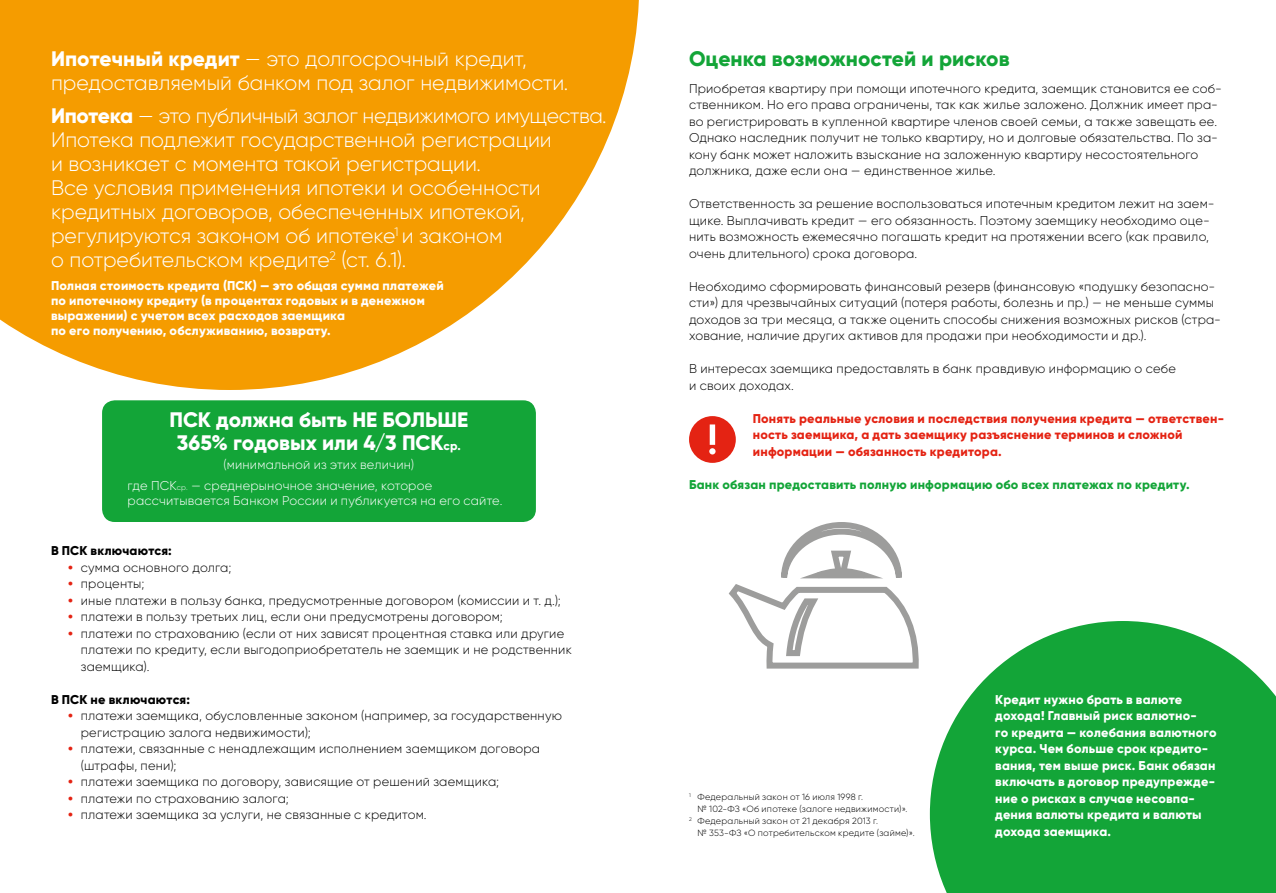
<style>
.page{position:relative;width:1276px;height:893px;background:#fff}
.page>*{position:absolute;margin:0;border:0;box-sizing:border-box;transform-origin:0 0}
.t1{font:300 21px/24px "Gilroy";color:#fff}
.t2{font:800 21px/22.5px "Gilroy";color:#fff;text-align:center}
.t3{font:800 21px "Gilroy";color:#13a538}
.t4{font:300 12.75px/16.5px "Gilroy";letter-spacing:.015em;color:#000}
.t5{font:800 12.75px/16.5px "Gilroy";letter-spacing:.015em;color:#fff}
.t6{font:800 12.75px/16.5px "Gilroy";letter-spacing:.015em;color:#e42313}
.t7{font:300 12.75px/21.5px "Gilroy";letter-spacing:.015em;color:#fff}
.t8{font:800 12.75px "Gilroy";letter-spacing:.015em;color:#13a538}
.t9{font:800 12.75px "Gilroy";letter-spacing:.015em;color:#000}
.t10{font:300 9px "Gilroy";letter-spacing:.025em;color:#000}
.s1{font-weight:800}
.s2{font-size:12px}
.s3{font-size:7.5px}
.s4{font-weight:800;color:#e42313}
</style>
<div class="page">
<svg style="left:0;top:0;width:639px;height:390px;fill:#f59c00"></svg>
<svg style="left:930px;top:621px;width:346px;height:272px;background:#30b050"></svg>
<svg style="left:728px;top:522px;width:191px;height:147px"></svg>
<div style="left:689px;top:416px;width:47px;height:47px;background:#e42313;border-radius:50%"></div>
<div style="left:709px;top:424px;width:6px;height:21px;background:#fff"></div>
<svg style="left:709px;top:448px;width:6px;height:6px"></svg>
<div style="left:102px;top:400px;width:434px;height:122px;background:#13a538;border-radius:13px"></div>
<h1 class="t1" style="left:51px;top:47px;width:519px"><span class="s1">Ипотечный кредит</span> — это долгосрочный кредит, предоставляемый банком под залог недвижимости.</h1>
<p class="t1" style="left:51px;top:103px;width:557px"><span class="s1">Ипотека</span> — это публичный залог недвижимого имущества.<br>Ипотека подлежит государственной регистрации<br>и возникает с момента такой регистрации.<br>Все условия применения ипотеки и особенности кредитных договоров, обеспеченных ипотекой, регулируются законом об ипотеке<sup>1</sup> и законом<br>о потребительском кредите<sup>2</sup> (ст. 6.1).</p>
<p class="t5" style="left:51px;top:278px;width:394px;line-height:15px">Полная стоимость кредита (ПСК) — это общая сумма платежей по ипотечному кредиту (в процентах годовых и в денежном выражении) с учетом всех расходов заемщика<br>по его получению, обслуживанию, возврату.</p>
<h1 class="t2" style="left:169px;top:409px;width:300px">ПСК должна быть НЕ БОЛЬШЕ<br>365% годовых или 4/3 ПСК<span class="s2">ср.</span></h1>
<p class="t7" style="left:128px;top:454px;width:306px;text-indent:96px">(минимальной из этих величин) где ПСК<span class="s3">ср.</span> — среднерыночное значение, которое</p>
<p class="t7" style="left:128px;top:490px;width:376px">рассчитывается Банком России и публикуется на его сайте.</p>
<p class="t9" style="left:51px;top:542px;width:122px">В ПСК включаются:</p>
<p class="t4" style="left:68px;top:559px;width:165px"><span class="s4">•</span> сумма основного долга;</p>
<p class="t4" style="left:68px;top:575px;width:78px"><span class="s4">•</span> проценты;</p>
<p class="t4" style="left:68px;top:592px;width:494px"><span class="s4">•</span> иные платежи в пользу банка, предусмотренные договором (комиссии и т. д.);</p>
<p class="t4" style="left:68px;top:608px;width:436px"><span class="s4">•</span> платежи в пользу третьих лиц, если они предусмотрены договором;</p>
<p class="t4" style="left:81px;top:625px;width:492px;text-indent:-13px"><span class="s4">•</span> платежи по страхованию (если от них зависят процентная ставка или другие платежи по кредиту, если выгодоприобретатель не заемщик и не родственник заемщика).</p>
<p class="t9" style="left:51px;top:691px;width:140px">В ПСК не включаются:</p>
<p class="t4" style="left:81px;top:707px;width:483px;text-indent:-13px"><span class="s4">•</span> платежи заемщика, обусловленные законом (например, за государственную регистрацию залога недвижимости);</p>
<p class="t4" style="left:81px;top:740px;width:461px;text-indent:-13px"><span class="s4">•</span> платежи, связанные с ненадлежащим исполнением заемщиком договора (штрафы, пени);</p>
<p class="t4" style="left:68px;top:773px;width:432px"><span class="s4">•</span> платежи заемщика по договору, зависящие от решений заемщика;</p>
<p class="t4" style="left:68px;top:790px;width:222px"><span class="s4">•</span> платежи по страхованию залога;</p>
<p class="t4" style="left:68px;top:806px;width:360px"><span class="s4">•</span> платежи заемщика за услуги, не связанные с кредитом.</p>
<h1 class="t3" style="left:689px;top:45px;width:322px">Оценка возможностей и рисков</h1>
<p class="t4" style="left:689px;top:80px;width:534px">Приобретая квартиру при помощи ипотечного кредита, заемщик становится ее соб&shy;ственником. Но его права ограничены, так как жилье заложено. Должник имеет пра&shy;во регистрировать в купленной квартире членов своей семьи, а также завещать ее.<br>Однако наследник получит не только квартиру, но и долговые обязательства. По за&shy;кону банк может наложить взыскание на заложенную квартиру несостоятельного должника, даже если она — единственное жилье.</p>
<p class="t4" style="left:689px;top:196px;width:527px">Ответственность за решение воспользоваться ипотечным кредитом лежит на заем&shy;щике. Выплачивать кредит — его обязанность. Поэтому заемщику необходимо оце&shy;нить возможность ежемесячно погашать кредит на протяжении всего (как правило, очень длительного) срока договора.</p>
<p class="t4" style="left:689px;top:278px;width:533px">Необходимо сформировать финансовый резерв (финансовую «подушку безопасно&shy;сти») для чрезвычайных ситуаций (потеря работы, болезнь и пр.) — не меньше суммы доходов за три месяца, а также оценить способы снижения возможных рисков (стра&shy;хование, наличие других активов для продажи при необходимости и др.).</p>
<p class="t4" style="left:689px;top:361px;width:488px">В интересах заемщика предоставлять в банк правдивую информацию о себе и своих доходах.</p>
<p class="t6" style="left:753px;top:410px;width:473px">Понять реальные условия и последствия получения кредита — ответствен&shy;ность заемщика, а дать заемщику разъяснение терминов и сложной информации — обязанность кредитора.</p>
<p class="t8" style="left:689px;top:476px;width:502px">Банк обязан предоставить полную информацию обо всех платежах по кредиту.</p>
<p class="t10" style="left:689px;top:791px;width:175px"><sup>1</sup> Федеральный закон от 16 июля 1998 г.</p>
<p class="t10" style="left:697px;top:803px;width:211px">№ 102-ФЗ «Об ипотеке (залоге недвижимости)».</p>
<p class="t10" style="left:689px;top:815px;width:190px"><sup>2</sup> Федеральный закон от 21 декабря 2013 г.</p>
<p class="t10" style="left:697px;top:827px;width:219px">№ 353-ФЗ «О потребительском кредите (займе)».</p>
<p class="t5" style="left:995px;top:691px;width:223px">Кредит нужно брать в валюте дохода! Главный риск валютно-<br>го кредита — колебания валютного курса. Чем больше срок кредито&shy;вания, тем выше риск. Банк обязан включать в договор предупрежде&shy;ние о рисках в случае несовпа&shy;дения валюты кредита и валюты дохода заемщика.</p>
</div>
